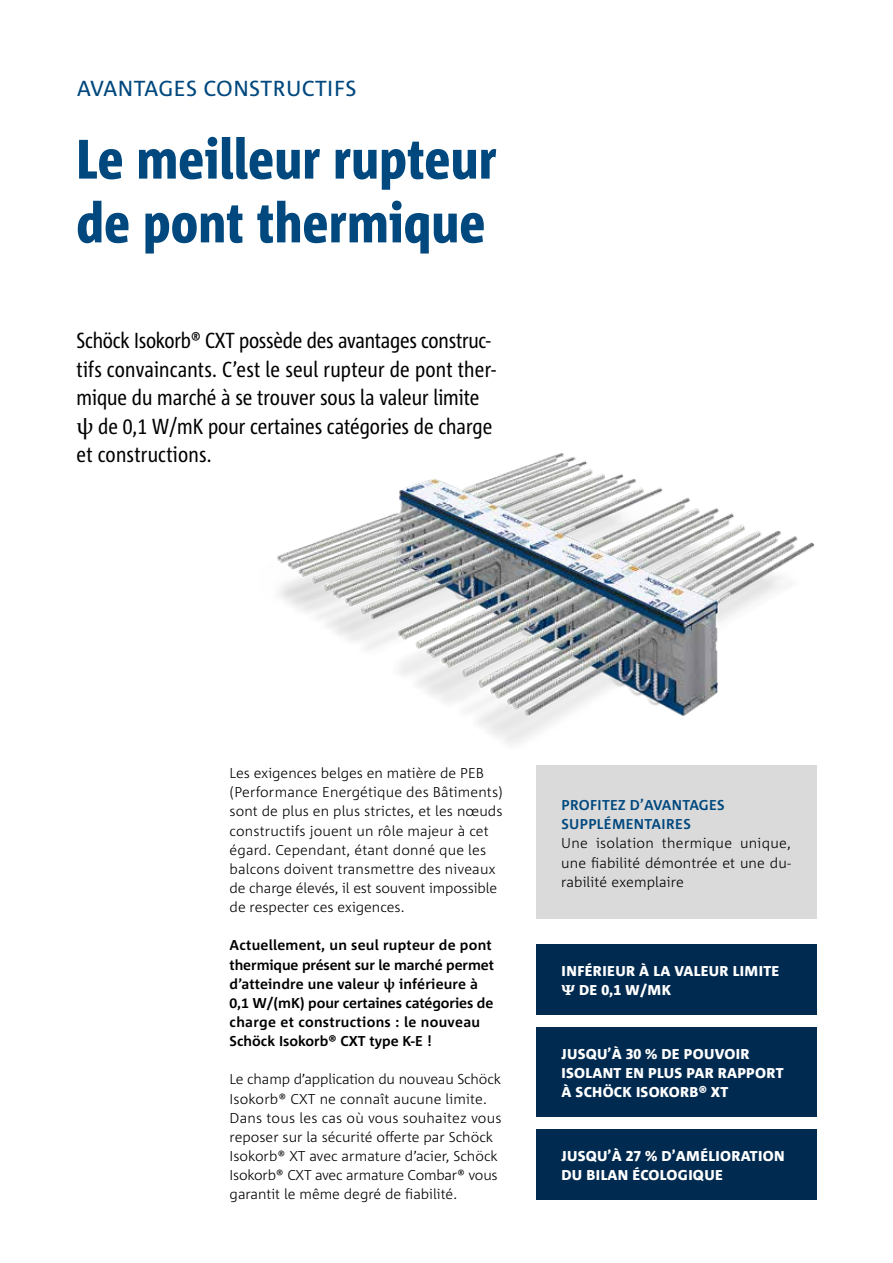
<style>
.page{position:relative;width:893px;height:1263px;background:#fff}
.page>*{position:absolute;margin:0;border:0;box-sizing:border-box;transform-origin:0 0}
.t1{font:800 condensed 55.5px/63.8px "Corpid Schoeck";letter-spacing:.01em;color:#00487e}
.t2{font:condensed 21.75px/28.5px "Corpid Schoeck";color:#000}
.t3{font:21.75px "Corpid Schoeck";letter-spacing:.02em;color:#00487e}
.t4{font:300 14.25px/19.2px "Corpid Schoeck";color:#000}
.t5{font:700 14.25px/19.2px "Corpid Schoeck";letter-spacing:.005em;color:#000}
.t6{font:800 14.25px/19.2px "Corpid Schoeck";letter-spacing:.02em;color:#fff}
.t7{font:700 14.25px/19.2px "Corpid Schoeck";letter-spacing:.02em;color:#00487e}
</style>
<div class="page">
<img style="left:277px;top:453px;width:538px;height:291px">
<div style="left:536px;top:765px;width:280px;height:153px;background:#dadada"></div>
<div style="left:536px;top:944px;width:280px;height:70px;background:#002a4f"></div>
<div style="left:536px;top:1027px;width:280px;height:89px;background:#002a4f"></div>
<div style="left:536px;top:1129px;width:280px;height:70px;background:#002a4f"></div>
<h2 class="t3" style="left:77px;top:74px;width:281px">AVANTAGES CONSTRUCTIFS</h2>
<h1 class="t1" style="left:77px;top:127px;width:421px">Le meilleur rupteur de pont thermique</h1>
<h2 class="t2" style="left:77px;top:326px;width:421px">Schöck Isokorb® CXT possède des avantages construc&shy;tifs convaincants. C’est le seul rupteur de pont ther&shy;mique du marché à se trouver sous la valeur limite ψ de 0,1 W/mK pour certaines catégories de charge et constructions.</h2>
<p class="t4" style="left:230px;top:763px;width:275px">Les exigences belges en matière de PEB (Performance Energétique des Bâtiments) sont de plus en plus strictes, et les nœuds constructifs jouent un rôle majeur à cet égard. Cependant, étant donné que les balcons doivent transmettre des niveaux de charge élevés, il est souvent impossible de respecter ces exigences.</p>
<p class="t5" style="left:230px;top:936px;width:266px">Actuellement, un seul rupteur de pont thermique présent sur le marché permet d’atteindre une valeur ψ inférieure à 0,1 W/(mK) pour certaines catégories de charge et constructions : le nouveau Schöck Isokorb® CXT type K-E !</p>
<p class="t4" style="left:230px;top:1070px;width:273px">Le champ d’application du nouveau Schöck Isokorb® CXT ne connaît aucune limite.<br>Dans tous les cas où vous souhaitez vous reposer sur la sécurité offerte par Schöck Isokorb® XT avec armature d’acier, Schöck Isokorb® CXT avec armature Combar® vous garantit le même degré de fiabilité.</p>
<p class="t7" style="left:561px;top:795px;width:165px">PROFITEZ D’AVANTAGES<br>SUPPLÉMENTAIRES</p>
<p class="t4" style="left:561px;top:834px;width:231px;text-align:justify">Une isolation thermique unique, une fiabilité démontrée et une du&shy;rabilité exemplaire</p>
<p class="t6" style="left:561px;top:961px;width:220px">INFÉRIEUR À LA VALEUR LIMITE<br>Ψ DE 0,1 W/MK</p>
<p class="t6" style="left:561px;top:1044px;width:224px">JUSQU’À 30 % DE POUVOIR<br>ISOLANT EN PLUS PAR RAPPORT<br>À SCHÖCK ISOKORB® XT</p>
<p class="t6" style="left:561px;top:1146px;width:225px">JUSQU’À 27 % D’AMÉLIORATION<br>DU BILAN ÉCOLOGIQUE</p>
</div>
